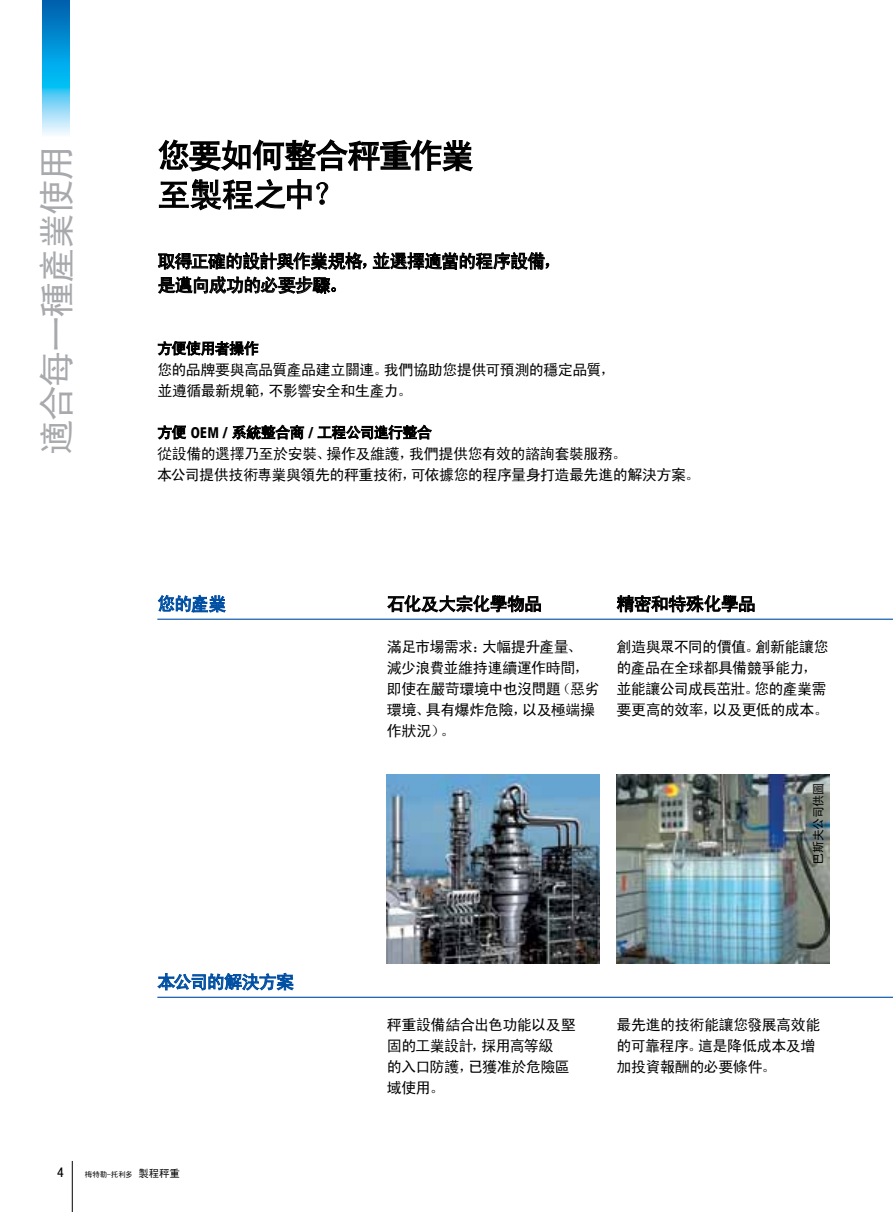
<style>
.page{position:relative;width:893px;height:1212px;background:#fff}
.page>*{position:absolute;margin:0;border:0;box-sizing:border-box;transform-origin:0 0}
.t1{font:36px "Sim Hei";letter-spacing:-.05em;color:#a7a9ac}
.t2{font:33px/39px "Sim Hei";letter-spacing:-.045em;color:#000}
.t3{font:18px/24px "Sim Hei";letter-spacing:-.045em;color:#000}
.t4{font:18px "Sim Hei";letter-spacing:-.055em;color:#004fa3}
.t5{font:15px/21px "Sim Hei";letter-spacing:-.035em;color:#000}
.t6{font:13.5px "Sim Hei";color:#000}
.t7{font:12px "Sim Hei";letter-spacing:-.03em;color:#000}
.t8{font:7.5px "Sim Hei";letter-spacing:-.015em;color:#000}
.s1{font-family:"Avant Garde Com";font-weight:700;font-stretch:condensed}
.s2{font-size:10.5px}
</style>
<div class="page">
<img style="left:43px;top:0;width:26px;height:135px">
<hr style="left:72px;top:1161px;width:1px;height:51px;background:#000">
<hr style="left:157px;top:619px;width:736px;height:1px;background:#004fa3">
<svg style="left:158px;top:595px;width:68px;height:18px"></svg>
<svg style="left:158px;top:139px;width:315px;height:33px"></svg>
<svg style="left:159px;top:179px;width:170px;height:31px"></svg>
<svg style="left:158px;top:252px;width:209px;height:18px"></svg>
<svg style="left:373px;top:252px;width:176px;height:18px"></svg>
<svg style="left:158px;top:276px;width:178px;height:18px"></svg>
<svg style="left:158px;top:341px;width:100px;height:15px"></svg>
<svg style="left:158px;top:425px;width:28px;height:14px"></svg>
<svg style="left:232px;top:425px;width:72px;height:15px"></svg>
<svg style="left:318px;top:425px;width:114px;height:15px"></svg>
<svg style="left:387px;top:595px;width:154px;height:25px"></svg>
<svg style="left:616px;top:595px;width:139px;height:17px"></svg>
<img style="left:387px;top:775px;width:213px;height:189px">
<img style="left:617px;top:775px;width:212px;height:189px">
<hr style="left:157px;top:997px;width:736px;height:1px;background:#004fa3">
<svg style="left:157px;top:973px;width:137px;height:18px"></svg>
<h1 class="t1" style="left:38px;top:455px;width:312px;rotate:-90deg">適合每一種產業使用</h1>
<h2 class="t2" style="left:157px;top:136px;width:318px">您要如何整合秤重作業至製程之中？</h2>
<p class="t3" style="left:157px;top:249px;width:406px">取得正確的設計與作業規格，並選擇適當的程序設備，是邁向成功的必要步驟。</p>
<p class="t5" style="left:157px;top:338px;width:460px">方便使用者操作--<br>您的品牌要與高品質產品建立關連。我們協助您提供可預測的穩定品質，並遵循最新規範，不影響安全和生產力。</p>
<p class="t5" style="left:157px;top:422px;width:544px">方便 <span class="s1">OEM /</span> 系統整合商 <span class="s1">/</span> 工程公司進行整合--<br>從設備的選擇乃至於安裝、操作及維護，我們提供您有效的諮詢套裝服務。<br>本公司提供技術專業與領先的秤重技術，可依據您的程序量身打造最先進的解決方案。</p>
<p class="t4" style="left:157px;top:595px;width:70px">您的產業</p>
<p class="t4" style="left:157px;top:973px;width:138px">本公司的解決方案</p>
<p class="t6" style="left:57px;top:1166px;width:8px">4</p>
<p class="t8" style="left:85px;top:1171px;width:97px">梅特勒-托利多 <span class="s2">製程秤重</span></p>
<p class="t3" style="left:387px;top:592px;width:157px">石化及大宗化學物品</p>
<p class="t5" style="left:387px;top:636px;width:214px">滿足市場需求：大幅提升產量、減少浪費並維持連續運作時間，即使在嚴苛環境中也沒問題（惡劣環境、具有爆炸危險，以及極端操作狀況）。</p>
<p class="t3" style="left:617px;top:592px;width:141px">精密和特殊化學品</p>
<p class="t5" style="left:617px;top:636px;width:214px">創造與眾不同的價值。創新能讓您的產品在全球都具備競爭能力，並能讓公司成長茁壯。您的產業需要更高的效率，以及更低的成本。</p>
<p class="t7" style="left:812px;top:864px;width:83px;rotate:-90deg">巴斯夫公司供圖</p>
<p class="t5" style="left:387px;top:1014px;width:190px">秤重設備結合出色功能以及堅固的工業設計，採用高等級<br>的入口防護，已獲准於危險區域使用。</p>
<p class="t5" style="left:617px;top:1014px;width:205px">最先進的技術能讓您發展高效能的可靠程序。這是降低成本及增加投資報酬的必要條件。</p>
</div>
